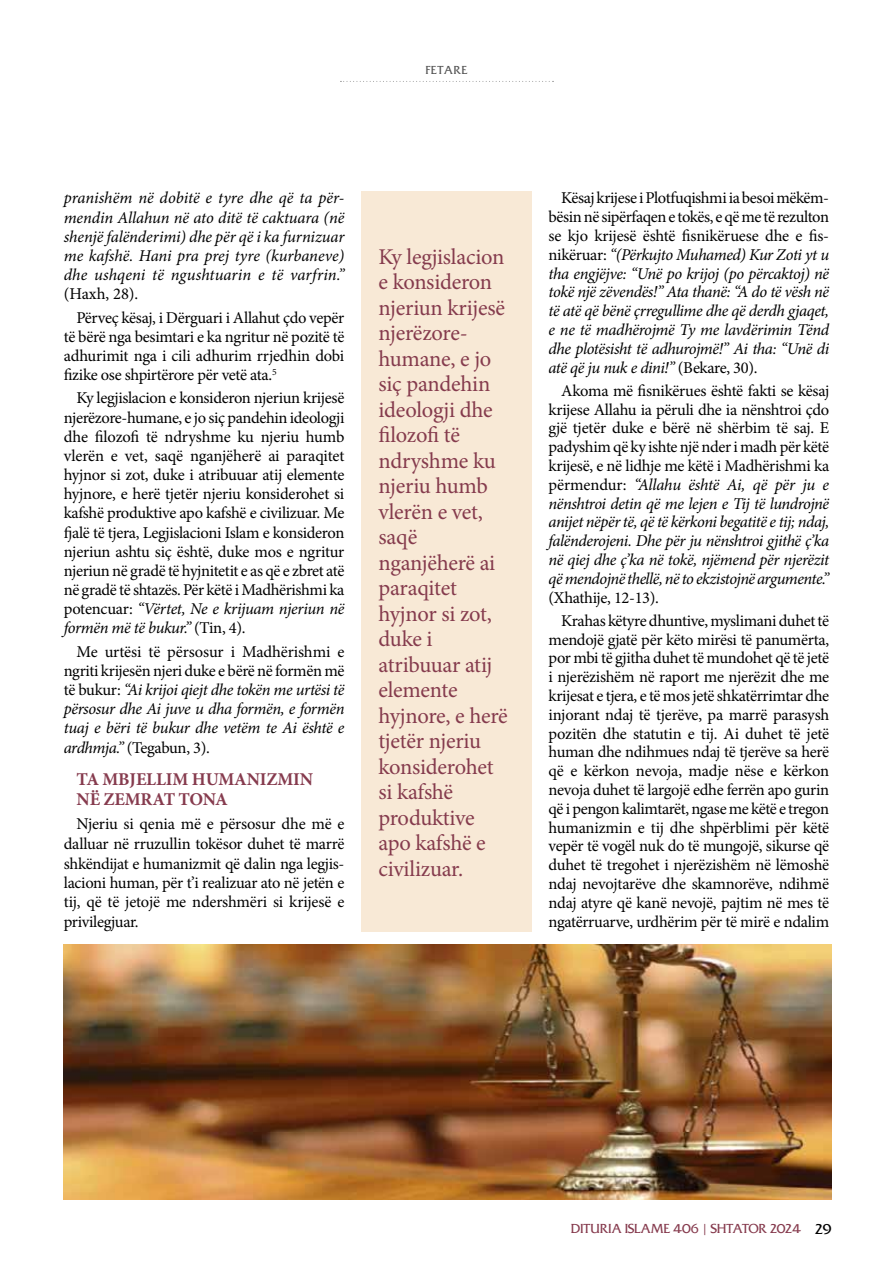
<style>
.page{position:relative;width:893px;height:1263px;background:#fff}
.page>*{position:absolute;margin:0;border:0;box-sizing:border-box;transform-origin:0 0}
.t1{font:22.5px/25.5px "Minion Pro";letter-spacing:-.01em;color:#853b4d}
.t2{font:700 18px/20px "Minion Pro";letter-spacing:-.01em;color:#863b4e}
.t3{font:16.5px/18.8px "Minion Pro";letter-spacing:-.02em;color:#000;text-align:justify}
.t4{font:italic 16.5px/18.8px "Minion Pro";letter-spacing:-.025em;color:#000;text-align:justify}
.t5{font:13.5px "Friz Quadrata No.2 W01";letter-spacing:-.02em;color:#863b4e}
.t6{font:12px "Friz Quadrata No.2 W01";letter-spacing:.02em;color:#545454}
.s1{font-style:italic}
.s2{font-style:normal}
.s3{font-size:15px;color:#000}
</style>
<div class="page">
<svg style="left:340px;top:81px;width:213px;height:1px"></svg>
<div style="left:361px;top:191px;width:170px;height:741px;background:#f8e9d6"></div>
<img style="left:64px;top:944px;width:768px;height:255px">
<p class="t6" style="left:425px;top:63px;width:44px">FETARE</p>
<p class="t4" style="left:64px;top:188px;width:282px;line-height:19.2px">pranishëm në dobitë e tyre dhe që ta për&shy;mendin Allahun në ato ditë të caktuara (në shenjë falënderimi) dhe për që i ka furnizuar me kafshë. Hani pra prej tyre (kurbaneve) dhe ushqeni të ngushtuarin e të varfrin.”</p>
<p class="t3" style="left:77px;top:282px;width:269px;line-height:23.4px;text-indent:-13px">(Haxh, 28).<br>Përveç kësaj, i Dërguari i Allahut çdo vepër</p>
<p class="t3" style="left:64px;top:327px;width:282px;line-height:19.2px">të bërë nga besimtari e ka ngritur në pozitë të adhurimit nga i cili adhurim rrjedhin dobi fizike ose shpirtërore për vetë ata.<sup>5</sup></p>
<p class="t3" style="left:64px;top:389px;width:282px;line-height:19.2px;text-indent:13px">Ky legjislacion e konsideron njeriun krijesë njerëzore-humane, e jo siç pandehin ideologji dhe filozofi të ndryshme ku njeriu humb vlerën e vet, saqë nganjëherë ai paraqitet hyjnor si zot, duke i atribuuar atij elemente hyjnore, e herë tjetër njeriu konsiderohet si kafshë produktive apo kafshë e civilizuar. Me fjalë të tjera, Legjislacioni Islam e konsideron njeriun ashtu siç është, duke mos e ngritur njeriun në gradë të hyjnitetit e as që e zbret atë në gradë të shtazës. Për këtë i Madhërishmi ka potencuar: <span class="s1">“Vërtet, Ne e krijuam njeriun në formën më të bukur.”</span> (Tin, 4).</p>
<p class="t4" style="left:64px;top:642px;width:282px;line-height:19.2px;text-indent:13px"><span class="s2">Me urtësi të përsosur i Madhërishmi e ngriti krijesën njeri duke e bërë në formën më të bukur:</span> “Ai krijoi qiejt dhe tokën me urtësi të përsosur dhe Ai juve u dha formën, e formën tuaj e bëri të bukur dhe vetëm te Ai është e ardhmja.” <span class="s2">(Tegabun, 3).</span></p>
<p class="t2" style="left:77px;top:769px;width:238px">TA MBJELLIM HUMANIZMIN<br>NË ZEMRAT TONA</p>
<p class="t3" style="left:64px;top:814px;width:282px;line-height:19.5px;text-indent:13px">Njeriu si qenia më e përsosur dhe më e dalluar në rruzullin tokësor duhet të marrë shkëndijat e humanizmit që dalin nga legjis&shy;lacioni human, për t’i realizuar ato në jetën e tij, që të jetojë me ndershmëri si krijesë e privilegjuar.</p>
<p class="t1" style="left:378px;top:244px;width:131px">Ky legjislacion e konsideron njeriun krijesë njerëzore&shy;humane, e jo siç pandehin ideologji dhe filozofi të ndryshme ku njeriu humb vlerën e vet, saqë nganjëherë ai paraqitet hyjnor si zot, duke i atribuuar atij elemente hyjnore, e herë tjetër njeriu konsiderohet si kafshë produktive apo kafshë e civilizuar.</p>
<p class="t4" style="left:549px;top:189px;width:282px;text-align:left;text-indent:13px"><span class="s2">Kësaj krijese i Plotfuqishmi ia besoi mëkëm&shy;bësin në sipërfaqen e tokës, e që me të rezulton se kjo krijesë është fisnikëruese dhe e fis&shy;nikëruar:</span> “(Përkujto Muhamed) Kur Zoti yt u tha engjëjve: “Unë po krijoj (po për caktoj) në tokë një zëvendës!” Ata thanë: “A do të vësh në të atë që bënë çrregullime dhe që derdh gjaqet, e ne të madhërojmë Ty me lavdërimin Tënd dhe plotësisht të adhu rojmë!” Ai tha: “Unë di atë që ju nuk e dini!” <span class="s2">(Bekare, 30).</span></p>
<p class="t4" style="left:549px;top:381px;width:282px;text-indent:13px"><span class="s2">Akoma më fisnikërues është fakti se kësaj krijese Allahu ia përuli dhe ia nënshtroi çdo gjë tjetër duke e bërë në shërbim të saj. E padyshim që ky ishte një nder i madh për këtë krijesë, e në lidhje me këtë i Madhërishmi ka përmendur:</span> “Allahu është Ai, që për ju e nënshtroi detin që me lejen e Tij të lundrojnë anijet nëpër të, që të kërkoni begatitë e tij; ndaj, falënderojeni. Dhe për ju nënshtroi gjithë ç’ka në qiej dhe ç’ka në tokë, njëmend për njerëzit që mendojnë thellë, në to ekzistojnë argumente.”</p>
<p class="t3" style="left:561px;top:586px;width:269px;line-height:23.1px;text-indent:-13px">(Xhathije, 12-13).<br>Krahas këtyre dhuntive, myslimani duhet të</p>
<p class="t3" style="left:549px;top:630px;width:282px">mendojë gjatë për këto mirësi të panumërta, por mbi të gjitha duhet të mundohet që të jetë i njerëzishëm në raport me njerëzit dhe me krijesat e tjera, e të mos jetë shkatërrimtar dhe injorant ndaj të tjerëve, pa marrë parasysh pozitën dhe statutin e tij. Ai duhet të jetë human dhe ndihmues ndaj të tjerëve sa herë që e kërkon nevoja, madje nëse e kërkon nevoja duhet të largojë edhe ferrën apo gurin që i pengon kalimtarët, ngase me këtë e tregon humanizmin e tij dhe shpërblimi për këtë vepër të vogël nuk do të mungojë, sikurse që duhet të tregohet i njerëzishëm në lëmoshë ndaj nevojtarëve dhe skamnorëve, ndihmë ndaj atyre që kanë nevojë, pajtim në mes të ngatërruarve, urdhërim për të mirë e ndalim</p>
<p class="t5" style="left:571px;top:1221px;width:263px">DITURIA ISLAME 406 | SHTATOR 2024 <span class="s3">29</span></p>
</div>
